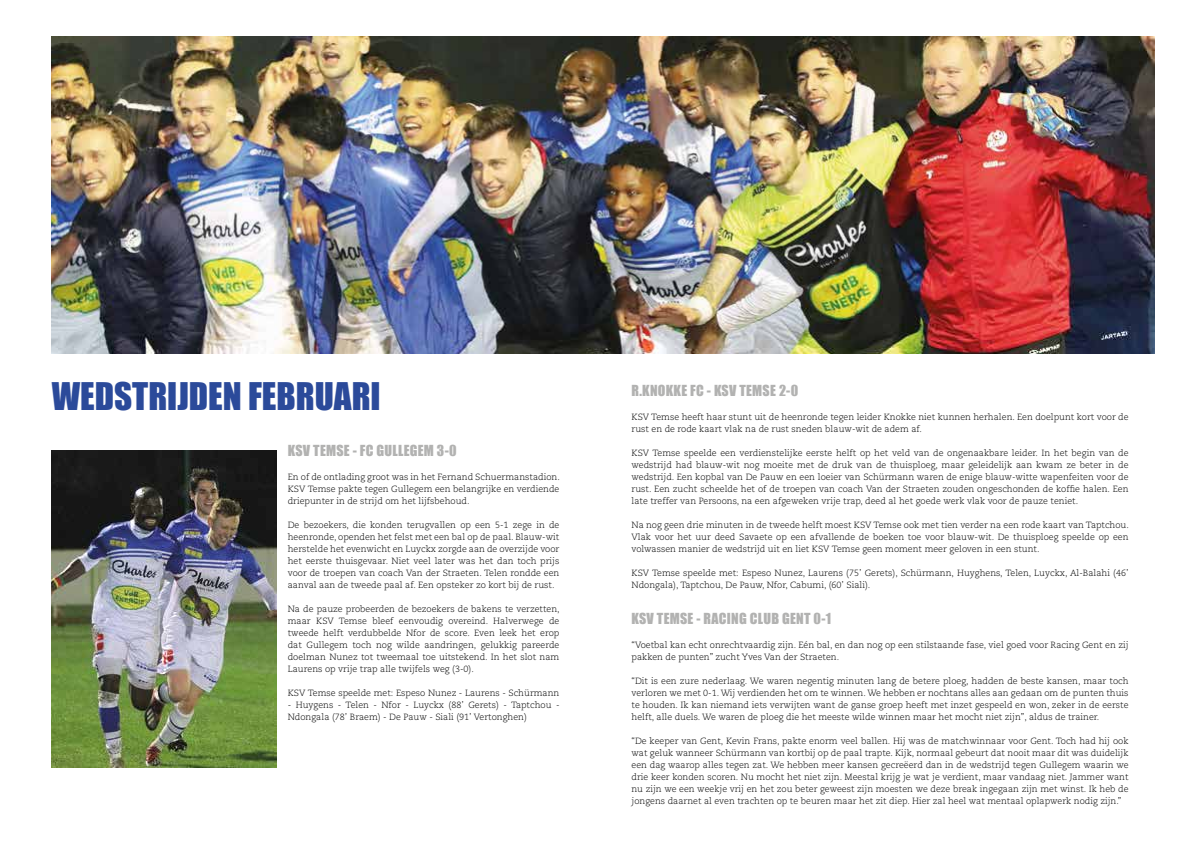
<style>
.page{position:relative;width:1191px;height:842px;background:#fff}
.page>*{position:absolute;margin:0;border:0;box-sizing:border-box;transform-origin:0 0}
.t1{font:35px "Impact";color:#2b4a9a}
.t2{font:14px "Impact";letter-spacing:.02em;color:#b2b2b1}
.t3{font:300 9px/12px "Caecilia";color:#000;text-align:justify}
</style>
<div class="page">
<img style="left:52px;top:37px;width:1103px;height:317px">
<img style="left:51px;top:450px;width:225px;height:317px">
<h1 class="t1" style="left:52px;top:369px;width:330px">WEDSTRIJDEN FEBRUARI</h1>
<h2 class="t2" style="left:631px;top:380px;width:168px">R.KNOKKE FC - KSV TEMSE 2-0</h2>
<p class="t3" style="left:631px;top:411px;width:498px">KSV Temse heeft haar stunt uit de heenronde tegen leider Knokke niet kunnen herhalen. Een doelpunt kort voor de rust en de rode kaart vlak na de rust sneden blauw-wit de adem af.</p>
<p class="t3" style="left:631px;top:447px;width:498px">KSV Temse speelde een verdienstelijke eerste helft op het veld van de ongenaakbare leider. In het begin van de wedstrijd had blauw-wit nog moeite met de druk van de thuisploeg, maar geleidelijk aan kwam ze beter in de wedstrijd. Een kopbal van De Pauw en een loeier van Schürmann waren de enige blauw-witte wapenfeiten voor de rust. Een zucht scheelde het of de troepen van coach Van der Straeten zouden ongeschonden de koffie halen. Een late treffer van Persoons, na een afgeweken vrije trap, deed al het goede werk vlak voor de pauze teniet.</p>
<p class="t3" style="left:631px;top:519px;width:499px">Na nog geen drie minuten in de tweede helft moest KSV Temse ook met tien verder na een rode kaart van Taptchou.<br>Vlak voor het uur deed Savaete op een afvallende de boeken toe voor blauw-wit. De thuisploeg speelde op een volwassen manier de wedstrijd uit en liet KSV Temse geen moment meer geloven in een stunt.</p>
<p class="t3" style="left:631px;top:567px;width:498px">KSV Temse speelde met: Espeso Nunez, Laurens (75’ Gerets), Schürmann, Huyghens, Telen, Luyckx, Al-Balahi (46’<br>Ndongala), Taptchou, De Pauw, Nfor, Cabumi, (60’ Siali).</p>
<h2 class="t2" style="left:631px;top:608px;width:201px">KSV TEMSE - RACING CLUB GENT 0-1</h2>
<p class="t3" style="left:631px;top:639px;width:498px">“Voetbal kan echt onrechtvaardig zijn. Eén bal, en dan nog op een stilstaande fase, viel goed voor Racing Gent en zij pakken de punten” zucht Yves Van der Straeten.</p>
<p class="t3" style="left:631px;top:675px;width:498px">“Dit is een zure nederlaag. We waren negentig minuten lang de betere ploeg, hadden de beste kansen, maar toch verloren we met 0-1. Wij verdienden het om te winnen. We hebben er nochtans alles aan gedaan om de punten thuis te houden. Ik kan niemand iets verwijten want de ganse groep heeft met inzet gespeeld en won, zeker in de eerste helft, alle duels. We waren de ploeg die het meeste wilde winnen maar het mocht niet zijn”, aldus de trainer.</p>
<p class="t3" style="left:631px;top:735px;width:498px">“De keeper van Gent, Kevin Frans, pakte enorm veel ballen. Hij was de matchwinnaar voor Gent. Toch had hij ook wat geluk wanneer Schürmann van kortbij op de paal trapte. Kijk, normaal gebeurt dat nooit maar dit was duidelijk een dag waarop alles tegen zat. We hebben meer kansen gecreëerd dan in de wedstrijd tegen Gullegem waarin we drie keer konden scoren. Nu mocht het niet zijn. Meestal krijg je wat je verdient, maar vandaag niet. Jammer want nu zijn we een weekje vrij en het zou beter geweest zijn moesten we deze break ingegaan zijn met winst. Ik heb de jongens daarnet al even trachten op te beuren maar het zit diep. Hier zal heel wat mentaal oplapwerk nodig zijn.”</p>
<h2 class="t2" style="left:288px;top:440px;width:170px">KSV TEMSE - FC GULLEGEM 3-0</h2>
<p class="t3" style="left:288px;top:471px;width:273px">En of de ontlading groot was in het Fernand Schuermanstadion.<br>KSV Temse pakte tegen Gullegem een belangrijke en verdiende driepunter in de strijd om het lijfsbehoud.</p>
<p class="t3" style="left:288px;top:519px;width:273px">De bezoekers, die konden terugvallen op een 5-1 zege in de heenronde, openden het felst met een bal op de paal. Blauw-wit herstelde het evenwicht en Luyckx zorgde aan de overzijde voor het eerste thuisgevaar. Niet veel later was het dan toch prijs voor de troepen van coach Van der Straeten. Telen rondde een aanval aan de tweede paal af. Een opsteker zo kort bij de rust.</p>
<p class="t3" style="left:288px;top:603px;width:273px">Na de pauze probeerden de bezoekers de bakens te verzetten, maar KSV Temse bleef eenvoudig overeind. Halverwege de tweede helft verdubbelde Nfor de score. Even leek het erop dat Gullegem toch nog wilde aandringen, gelukkig pareerde doelman Nunez tot tweemaal toe uitstekend. In het slot nam Laurens op vrije trap alle twijfels weg (3-0).</p>
<p class="t3" style="left:288px;top:687px;width:273px">KSV Temse speelde met: Espeso Nunez - Laurens - Schürmann</p>
<p class="t3" style="left:288px;top:699px;width:273px">- Huygens - Telen - Nfor - Luyckx (88’ Gerets) - Taptchou -<br>Ndongala (78’ Braem) - De Pauw - Siali (91’ Vertonghen)</p>
</div>
